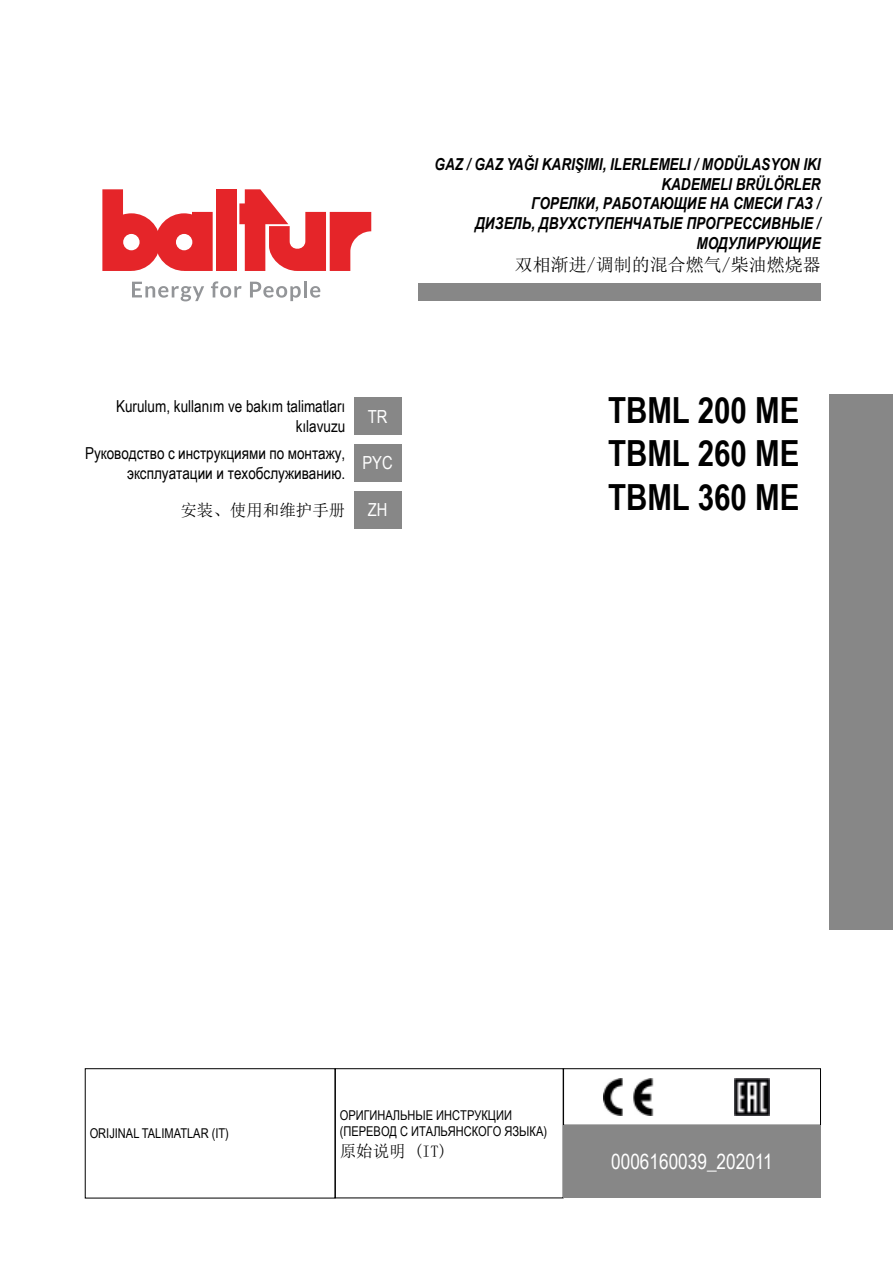
<style>
.page{position:relative;width:893px;height:1263px;background:#fff}
.page>*{position:absolute;margin:0;border:0;box-sizing:border-box;transform-origin:0 0}
.t1{font:700 36px/43.2px "Arial Narrow";color:#000;text-align:justify}
.t2{font:21px "Arial Narrow";color:#fff}
.t3{font:18px "Sim Sun";color:#000}
.t4{font:18px "Arial Narrow";color:#fff}
.t5{font:italic 700 16.5px/19.8px "Arial Narrow";color:#000;text-align:right}
.t6{font:16.5px/19.8px "Arial Narrow";color:#000;text-align:right}
.t7{font:16.5px "Sim Sun";color:#000}
.t8{font:13.5px/16.2px "Arial Narrow";color:#000}
.s1{font-family:"Arial Narrow";font-size:18px;color:#fff}
</style>
<div class="page">
<svg style="left:132px;top:282px;width:72px;height:19px"></svg>
<svg style="left:211px;top:281px;width:31px;height:17px"></svg>
<svg style="left:250px;top:282px;width:51px;height:19px"></svg>
<hr style="left:304px;top:281px;width:3px;height:16px;background:#939598">
<svg style="left:310px;top:286px;width:10px;height:12px"></svg>
<div style="left:216px;top:189px;width:21px;height:82px;background:#e52529"></div>
<svg style="left:239px;top:189px;width:132px;height:82px"></svg>
<svg style="left:102px;top:189px;width:111px;height:82px"></svg>
<div style="left:418px;top:283px;width:403px;height:18px;background:#878787"></div>
<div style="left:354px;top:397px;width:47px;height:38px;background:#878787"></div>
<div style="left:354px;top:444px;width:47px;height:38px;background:#878787"></div>
<div style="left:354px;top:491px;width:47px;height:38px;background:#878787"></div>
<div style="left:85px;top:1068px;width:250px;height:130px;border:1px solid #000"></div>
<div style="left:335px;top:1068px;width:228px;height:130px;border:1px solid #000"></div>
<img style="left:603px;top:1078px;width:51px;height:37px">
<img style="left:734px;top:1078px;width:35px;height:37px">
<div style="left:563px;top:1068px;width:258px;height:57px;border:1px solid #000"></div>
<div style="left:563px;top:1125px;width:258px;height:73px;background:#878787"></div>
<div style="left:829px;top:394px;width:64px;height:536px;background:#878787"></div>
<p class="t5" style="left:435px;top:153px;width:388px">GAZ / GAZ YAĞI KARIŞIMI, ILERLEMELI / MODÜLASYON IKI<br>KADEMELI BRÜLÖRLER<br>ГОРЕЛКИ, РАБОТАЮЩИЕ НА СМЕСИ ГАЗ /<br>ДИЗЕЛЬ, ДВУХСТУПЕНЧАТЫЕ ПРОГРЕССИВНЫЕ /<br>МОДУЛИРУЮЩИЕ</p>
<p class="t3" style="left:515px;top:255px;width:307px">双相渐进/调制的混合燃气/柴油燃烧器</p>
<p class="t6" style="left:116px;top:396px;width:231px">Kurulum, kullanım ve bakım talimatları kılavuzu</p>
<p class="t4" style="left:368px;top:403px;width:21px">TR</p>
<p class="t6" style="left:85px;top:443px;width:262px">Руководство с инструкциями по монтажу, эксплуатации и техобслуживанию.</p>
<p class="t4" style="left:362px;top:450px;width:32px">PYC</p>
<p class="t7" style="left:180px;top:501px;width:209px">安装、使用和维护手册 <span class="s1">ZH</span></p>
<h1 class="t1" style="left:608px;top:387px;width:193px">TBML 200 ME TBML 260 ME TBML 360 ME</h1>
<p class="t8" style="left:90px;top:1125px;width:141px">ORIJINAL TALIMATLAR (IT)</p>
<p class="t8" style="left:340px;top:1106px;width:209px">ОРИГИНАЛЬНЫЕ ИНСТРУКЦИИ (ПЕРЕВОД С ИТАЛЬЯНСКОГО ЯЗЫКА)</p>
<p class="t7" style="left:340px;top:1143px;width:109px">原始说明 (IT)</p>
<p class="t2" style="left:611px;top:1146px;width:163px">0006160039_202011</p>
</div>
